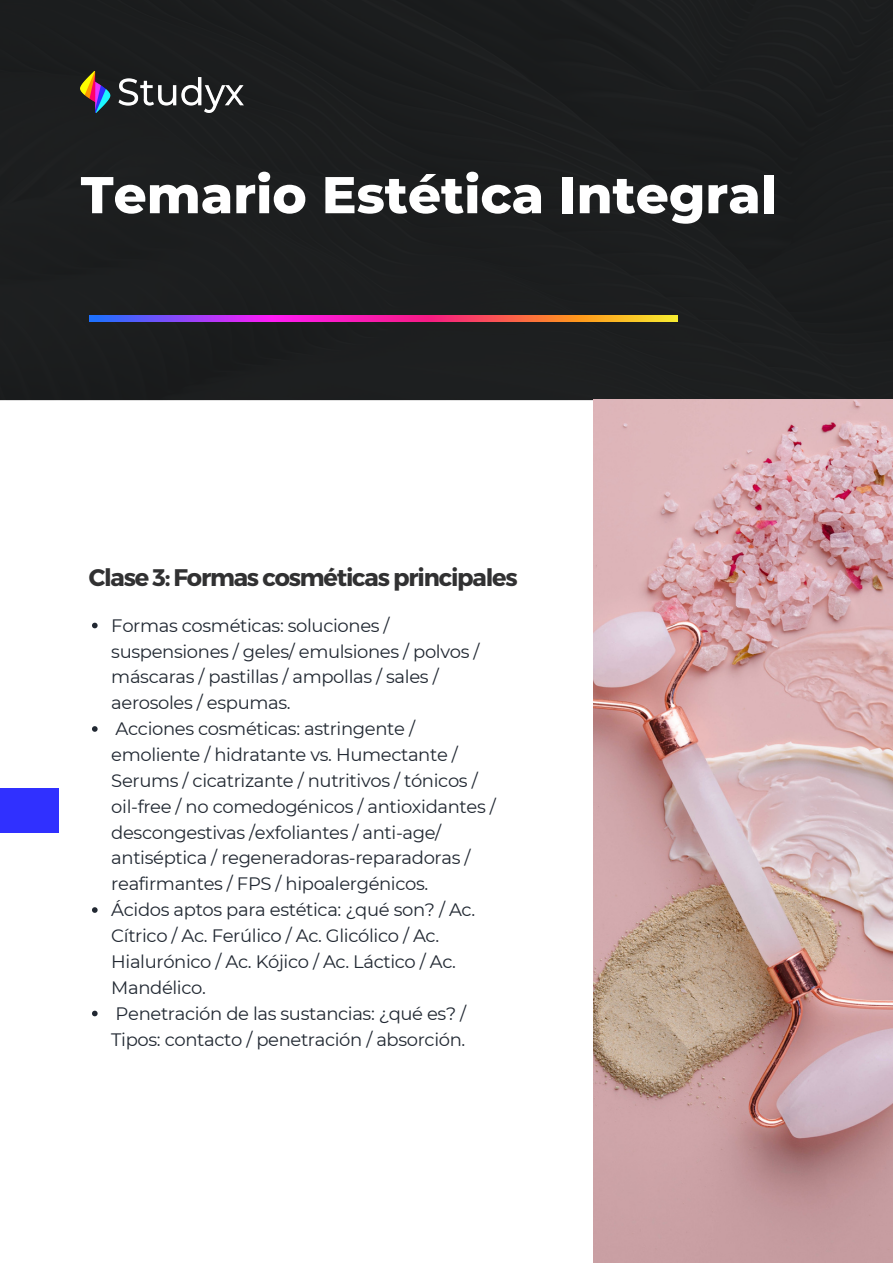
<style>
.page{position:relative;width:893px;height:1264px;background:#fff}
.page>*{position:absolute;margin:0;border:0;box-sizing:border-box;transform-origin:0 0}
.t1{font:800 51.6px "Montserrat";color:#fff}
.t2{font:700 24px "Montserrat";letter-spacing:-.05em;color:#313132}
.t3{font:18px/25.8px "Montserrat";letter-spacing:-.02em;color:#212832}
</style>
<div class="page">
<div style="left:0;top:0;width:892px;height:400px;background:#1c1e1e"></div>
<svg style="left:92px;top:622px;width:6px;height:6px"></svg>
<svg style="left:92px;top:726px;width:6px;height:5px"></svg>
<svg style="left:92px;top:907px;width:6px;height:5px"></svg>
<svg style="left:92px;top:1010px;width:6px;height:6px"></svg>
<img style="left:593px;top:399px;width:299px;height:863px">
<div style="left:0;top:787px;width:59px;height:45px;background:#3030ff"></div>
<img style="left:81px;top:72px;width:163px;height:40px">
<img style="left:90px;top:316px;width:587px;height:5px">
<h1 class="t1" style="left:81px;top:163px;width:697px">Temario Estética Integral</h1>
<h2 class="t2" style="left:89px;top:562px;width:430px">Clase 3: Formas cosméticas principales</h2>
<p class="t3" style="left:111px;top:612px;width:386px">Formas cosméticas: soluciones / suspensiones / geles/ emulsiones / polvos / máscaras / pastillas / ampollas / sales / aerosoles / espumas.<br>Acciones cosméticas: astringente / emoliente / hidratante vs. Humectante / Serums / cicatrizante / nutritivos / tónicos / oil-free / no comedogénicos / antioxidantes / descongestivas /exfoliantes / anti-age/ antiséptica / regeneradoras-reparadoras / reafirmantes / FPS / hipoalergénicos.<br>Ácidos aptos para estética: ¿qué son? / Ac.<br>Cítrico / Ac. Ferúlico / Ac. Glicólico / Ac.<br>Hialurónico / Ac. Kójico / Ac. Láctico / Ac.<br>Mandélico.<br>Penetración de las sustancias: ¿qué es? / Tipos: contacto / penetración / absorción.</p>
</div>
